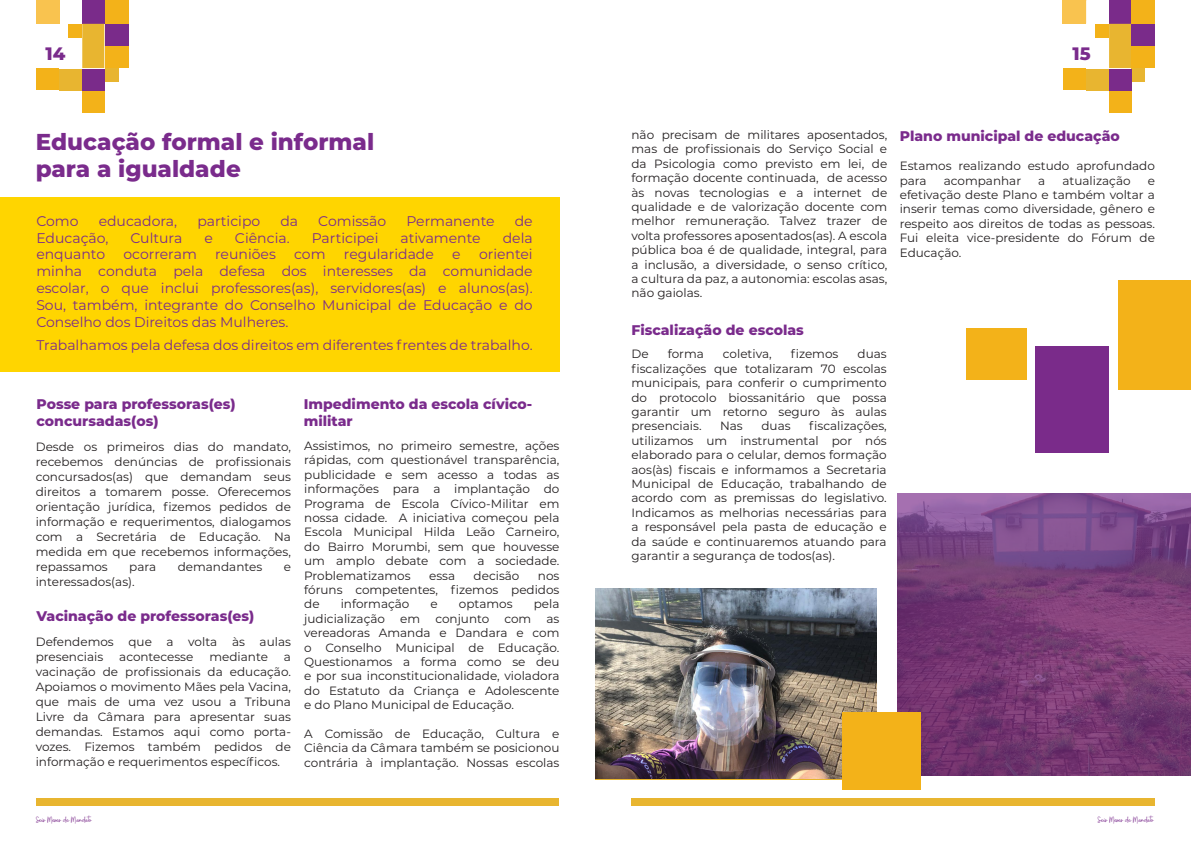
<style>
.page{position:relative;width:1191px;height:842px;background:#fff}
.page>*{position:absolute;margin:0;border:0;box-sizing:border-box;transform-origin:0 0}
.t1{font:800 23px "Montserrat";color:#7a2b8c}
.t2{font:800 18px "Montserrat";color:#7a2b8c}
.t3{font:14px/16.8px "Montserrat";color:#7a2b8c;text-align:justify}
.t4{font:800 14px/16.8px "Montserrat";color:#7a2b8c}
.t5{font:12px/14.4px "Montserrat";color:#231f20;text-align:justify}
.t6{font:9px "Buffalo";letter-spacing:-.055em;color:#7a2b8a}
.t7{font:9px "Buffalo";letter-spacing:-.055em;color:#7a2b8c}
</style>
<div class="page">
<div style="left:1095px;top:24px;width:13px;height:13px;background:#f3b219"></div>
<div style="left:1062px;top:69px;width:23px;height:21px;background:#f3b219"></div>
<div style="left:1131px;top:69px;width:14px;height:13px;background:#e8b530"></div>
<div style="left:1109px;top:0;width:22px;height:23px;background:#7a2b8a"></div>
<div style="left:1086px;top:69px;width:22px;height:21px;background:#e8b530"></div>
<div style="left:1109px;top:69px;width:22px;height:21px;background:#7a2b8a"></div>
<div style="left:1109px;top:91px;width:22px;height:22px;background:#f3b219"></div>
<svg style="left:1109px;top:24px;width:22px;height:44px"></svg>
<div style="left:1131px;top:0;width:24px;height:23px;background:#f3b219"></div>
<div style="left:1131px;top:24px;width:24px;height:22px;background:#7a2b8a"></div>
<div style="left:1131px;top:46px;width:24px;height:22px;background:#f3b219"></div>
<div style="left:1062px;top:0;width:24px;height:23px;background:#f9c34f"></div>
<div style="left:36px;top:798px;width:523px;height:7px;background:#e8b530"></div>
<div style="left:631px;top:798px;width:524px;height:7px;background:#e8b530"></div>
<div style="left:1035px;top:347px;width:74px;height:106px;background:#7a2b8a"></div>
<div style="left:1118px;top:280px;width:73px;height:110px;background:#f3b219"></div>
<div style="left:69px;top:24px;width:13px;height:13px;background:#f3b219"></div>
<div style="left:36px;top:69px;width:23px;height:21px;background:#f3b219"></div>
<div style="left:105px;top:69px;width:13px;height:13px;background:#e8b530"></div>
<div style="left:82px;top:0;width:22px;height:23px;background:#7a2b8a"></div>
<div style="left:60px;top:69px;width:22px;height:21px;background:#e8b530"></div>
<div style="left:82px;top:69px;width:22px;height:21px;background:#7a2b8a"></div>
<div style="left:82px;top:91px;width:22px;height:22px;background:#f3b219"></div>
<svg style="left:82px;top:24px;width:22px;height:44px"></svg>
<div style="left:105px;top:0;width:23px;height:23px;background:#f3b219"></div>
<div style="left:105px;top:24px;width:23px;height:22px;background:#7a2b8a"></div>
<div style="left:105px;top:46px;width:23px;height:22px;background:#f3b219"></div>
<div style="left:36px;top:0;width:23px;height:23px;background:#f9c34f"></div>
<div style="left:0;top:197px;width:559px;height:174px;background:#ffd500"></div>
<img style="left:595px;top:588px;width:281px;height:191px">
<img style="left:897px;top:493px;width:294px;height:283px">
<div style="left:842px;top:712px;width:79px;height:78px;background:#f3b219"></div>
<div style="left:966px;top:328px;width:61px;height:51px;background:#f3b219"></div>
<p class="t2" style="left:46px;top:40px;width:21px">14</p>
<p class="t1" style="left:36px;top:125px;width:340px">Educação formal e informal</p>
<p class="t1" style="left:36px;top:152px;width:206px">para a igualdade</p>
<p class="t3" style="left:36px;top:212px;width:44px">Como</p>
<p class="t3" style="left:99px;top:212px;width:80px">educadora,</p>
<p class="t3" style="left:197px;top:212px;width:64px">participo</p>
<p class="t3" style="left:280px;top:212px;width:19px">da</p>
<p class="t3" style="left:318px;top:212px;width:69px">Comissão</p>
<p class="t3" style="left:406px;top:212px;width:90px">Permanente</p>
<p class="t3" style="left:515px;top:212px;width:19px">de</p>
<p class="t3" style="left:36px;top:229px;width:74px">Educação,</p>
<p class="t3" style="left:130px;top:229px;width:53px">Cultura</p>
<p class="t3" style="left:204px;top:229px;width:10px">e</p>
<p class="t3" style="left:235px;top:229px;width:56px">Ciência.</p>
<p class="t3" style="left:312px;top:229px;width:68px">Participei</p>
<p class="t3" style="left:400px;top:229px;width:82px">ativamente</p>
<p class="t3" style="left:503px;top:229px;width:31px">dela</p>
<p class="t3" style="left:36px;top:245px;width:70px">enquanto</p>
<p class="t3" style="left:123px;top:245px;width:75px">ocorreram</p>
<p class="t3" style="left:215px;top:245px;width:62px">reuniões</p>
<p class="t3" style="left:294px;top:245px;width:33px">com</p>
<p class="t3" style="left:344px;top:245px;width:91px">regularidade</p>
<p class="t3" style="left:452px;top:245px;width:10px">e</p>
<p class="t3" style="left:36px;top:245px;width:498px;text-indent:443px">orientei minha conduta pela defesa dos interesses da comunidade escolar, o que inclui professores(as), servidores(as) e alunos(as).<br>Sou, também, integrante do Conselho Municipal de Educação e do Conselho dos Direitos das Mulheres.</p>
<p class="t3" style="left:36px;top:336px;width:498px">Trabalhamos pela defesa dos direitos em diferentes frentes de trabalho.</p>
<p class="t4" style="left:36px;top:395px;width:201px">Posse para professoras(es) concursadas(os)</p>
<p class="t5" style="left:36px;top:439px;width:257px;line-height:15px">Desde os primeiros dias do mandato, recebemos denúncias de profissionais concursados(as) que demandam seus direitos a tomarem posse. Oferecemos orientação jurídica, fizemos pedidos de informação e requerimentos, dialogamos com a Secretária de Educação. Na medida em que recebemos informações, repassamos</p>
<p class="t5" style="left:129px;top:559px;width:28px">para</p>
<p class="t5" style="left:178px;top:559px;width:86px">demandantes</p>
<p class="t5" style="left:284px;top:559px;width:9px">e</p>
<p class="t5" style="left:36px;top:574px;width:100px">interessados(as).</p>
<p class="t4" style="left:36px;top:607px;width:219px">Vacinação de professoras(es)</p>
<p class="t5" style="left:36px;top:634px;width:257px;line-height:15px">Defendemos que a volta às aulas presenciais</p>
<p class="t5" style="left:119px;top:649px;width:76px">acontecesse</p>
<p class="t5" style="left:209px;top:649px;width:60px">mediante</p>
<p class="t5" style="left:36px;top:649px;width:257px;line-height:15px;text-indent:248px">a vacinação de profissionais da educação.<br>Apoiamos o movimento Mães pela Vacina, que mais de uma vez usou a Tribuna Livre da Câmara para apresentar suas demandas. Estamos aqui como porta&shy;vozes. Fizemos também pedidos de informação e requerimentos específicos.</p>
<p class="t4" style="left:304px;top:395px;width:230px">Impedimento da escola cívico&shy;militar</p>
<p class="t5" style="left:304px;top:438px;width:257px">Assistimos, no primeiro semestre, ações rápidas, com questionável transparência, publicidade e sem acesso a todas as informações para a implantação do Programa de Escola Cívico-Militar em nossa cidade. A iniciativa começou pela Escola Municipal Hilda Leão Carneiro, do Bairro Morumbi, sem que houvesse um amplo debate com a sociedade.<br>Problematizamos</p>
<p class="t5" style="left:429px;top:568px;width:28px">essa</p>
<p class="t5" style="left:473px;top:568px;width:47px">decisão</p>
<p class="t5" style="left:304px;top:568px;width:257px;text-indent:234px">nos fóruns competentes, fizemos pedidos de</p>
<p class="t5" style="left:341px;top:596px;width:70px">informação</p>
<p class="t5" style="left:430px;top:596px;width:9px">e</p>
<p class="t5" style="left:459px;top:596px;width:55px">optamos</p>
<p class="t5" style="left:534px;top:596px;width:27px">pela</p>
<p class="t5" style="left:304px;top:611px;width:82px">judicialização</p>
<p class="t5" style="left:400px;top:611px;width:21px">em</p>
<p class="t5" style="left:435px;top:611px;width:55px">conjunto</p>
<p class="t5" style="left:504px;top:611px;width:28px">com</p>
<p class="t5" style="left:304px;top:611px;width:257px;text-indent:242px">as vereadoras Amanda e Dandara e com o Conselho Municipal de Educação.<br>Questionamos a forma como se deu e por sua inconstitucionalidade, violadora do Estatuto da Criança e Adolescente e do Plano Municipal de Educação.</p>
<p class="t5" style="left:304px;top:726px;width:257px">A Comissão de Educação, Cultura e Ciência da Câmara também se posicionou contrária à implantação. Nossas escolas</p>
<p class="t2" style="left:1072px;top:40px;width:20px">15</p>
<p class="t5" style="left:631px;top:127px;width:257px">não precisam de militares aposentados, mas de profissionais do Serviço Social e da Psicologia como previsto em lei, de formação docente continuada, de acesso às novas tecnologias e a internet de qualidade e de valorização docente com melhor remuneração. Talvez trazer de volta professores aposentados(as). A escola pública boa é de qualidade, integral, para a inclusão, a diversidade, o senso crítico, a cultura da paz, a autonomia: escolas asas, não gaiolas.</p>
<p class="t4" style="left:631px;top:320px;width:174px">Fiscalização de escolas</p>
<p class="t5" style="left:631px;top:346px;width:19px">De</p>
<p class="t5" style="left:668px;top:346px;width:38px">forma</p>
<p class="t5" style="left:723px;top:346px;width:50px">coletiva,</p>
<p class="t5" style="left:790px;top:346px;width:49px">fizemos</p>
<p class="t5" style="left:631px;top:346px;width:257px;text-indent:226px">duas fiscalizações que totalizaram 70 escolas municipais, para conferir o cumprimento do protocolo biossanitário que possa garantir um retorno seguro às aulas presenciais.</p>
<p class="t5" style="left:631px;top:418px;width:257px;text-indent:178px">fiscalizações, utilizamos um instrumental por nós elaborado para o celular, demos formação aos(às) fiscais e informamos a Secretaria Municipal de Educação, trabalhando de acordo com as premissas do legislativo.<br>Indicamos as melhorias necessárias para a responsável pela pasta de educação e da saúde e continuaremos atuando para garantir a segurança de todos(as).</p>
<p class="t5" style="left:720px;top:418px;width:24px">Nas</p>
<p class="t5" style="left:761px;top:418px;width:31px">duas</p>
<p class="t4" style="left:899px;top:127px;width:222px">Plano municipal de educação</p>
<p class="t5" style="left:899px;top:158px;width:257px">Estamos realizando estudo aprofundado para</p>
<p class="t5" style="left:943px;top:173px;width:79px">acompanhar</p>
<p class="t5" style="left:1038px;top:173px;width:9px">a</p>
<p class="t5" style="left:1062px;top:173px;width:70px">atualização</p>
<p class="t5" style="left:899px;top:173px;width:257px;text-indent:248px">e efetivação deste Plano e também voltar a inserir temas como diversidade, gênero e respeito aos direitos de todas as pessoas.<br>Fui eleita vice-presidente do Fórum de Educação.</p>
<p class="t6" style="left:36px;top:814px;width:57px">Seis Meses de Mandato</p>
<p class="t7" style="left:1098px;top:814px;width:57px">Seis Meses de Mandato</p>
</div>
